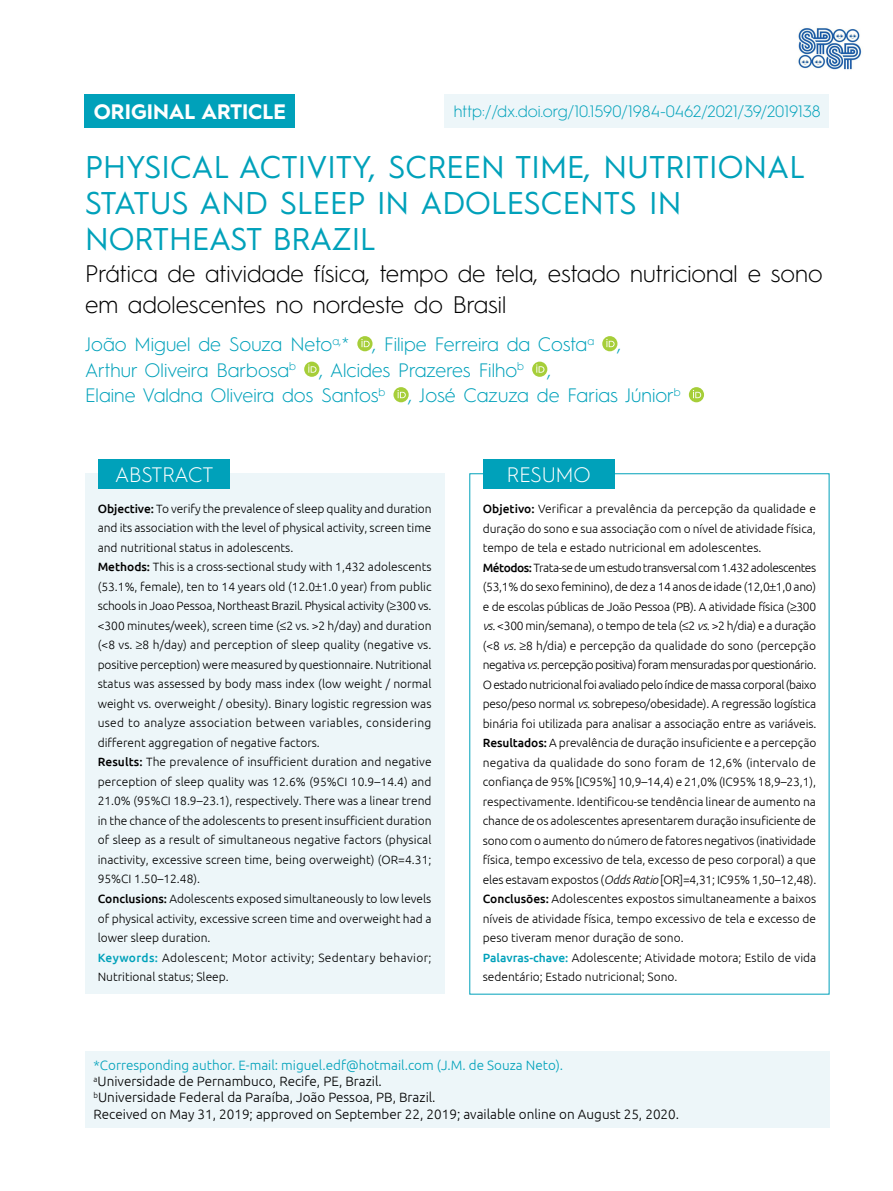
<style>
.page{position:relative;width:893px;height:1191px;background:#fff}
.page>*{position:absolute;margin:0;border:0;box-sizing:border-box;transform-origin:0 0}
.t1{font:31.5px/36px "Hurme Geometric Sans 1";color:#00a1ba}
.t2{font:300 24px/31.5px "Hurme Geometric Sans 1";color:#000}
.t3{font:700 21px "Hurme Geometric Sans 1";color:#fff}
.t4{font:300 21px "Hurme Geometric Sans 1";letter-spacing:-.005em;color:#fff}
.t5{font:300 19.5px/25.5px "Hurme Geometric Sans 1";color:#00a1ba}
.t6{font:300 16.5px "Hurme Geometric Sans 1";color:#00a1ba}
.t7{font:300 13.5px/16.2px "Ubuntu";color:#000}
.t8{font:300 12px/19.5px "Ubuntu";color:#000}
.s1{font-weight:500}
.s2{font-weight:500;color:#00a1ba}
.s3{font-style:italic}
.s4{color:#00a1ba}
</style>
<div class="page">
<div style="left:85px;top:474px;width:359px;height:519px;background:#edf6f9"></div>
<div style="left:98px;top:459px;width:132px;height:29px;background:#00a1ba"></div>
<div style="left:483px;top:459px;width:132px;height:29px;background:#00a1ba"></div>
<div style="left:85px;top:1051px;width:744px;height:76px;background:#edf6f9"></div>
<svg style="left:357px;top:336px;width:16px;height:15px"></svg>
<svg style="left:361px;top:339px;width:9px;height:8px"></svg>
<svg style="left:602px;top:336px;width:15px;height:15px"></svg>
<svg style="left:606px;top:339px;width:9px;height:8px"></svg>
<svg style="left:304px;top:361px;width:15px;height:16px"></svg>
<svg style="left:308px;top:364px;width:8px;height:9px"></svg>
<svg style="left:532px;top:361px;width:15px;height:16px"></svg>
<svg style="left:536px;top:364px;width:8px;height:9px"></svg>
<svg style="left:393px;top:387px;width:16px;height:15px"></svg>
<svg style="left:398px;top:390px;width:8px;height:8px"></svg>
<div style="left:689px;top:387px;width:15px;height:15px;background:#a6ce39;border-radius:50%"></div>
<svg style="left:693px;top:390px;width:8px;height:8px"></svg>
<div style="left:85px;top:94px;width:210px;height:33px;background:#00a1ba"></div>
<div style="left:444px;top:94px;width:385px;height:33px;background:#edf6f9"></div>
<img style="left:798px;top:27px;width:64px;height:43px">
<h3 class="t3" style="left:94px;top:97px;width:194px">ORIGINAL ARTICLE</h3>
<h3 class="t6" style="left:454px;top:100px;width:368px">http://dx.doi.org/10.1590/1984-0462/2021/39/2019138</h3>
<h1 class="t1" style="left:85px;top:147px;width:721px">PHYSICAL ACTIVITY, SCREEN TIME, NUTRITIONAL<br>STATUS AND SLEEP IN ADOLESCENTS IN<br>NORTHEAST BRAZIL</h1>
<h2 class="t2" style="left:85px;top:256px;width:739px">Prática de atividade física, tempo de tela, estado nutricional e sono em adolescentes no nordeste do Brasil</h2>
<h3 class="t5" style="left:85px;top:330px;width:597px">João Miguel de Souza Neto<sup>a,</sup>* , Filipe Ferreira da Costa<sup>a</sup> ,<br>Arthur Oliveira Barbosa<sup>b</sup> , Alcides Prazeres Filho<sup>b</sup> ,<br>Elaine Valdna Oliveira dos Santos<sup>b</sup> , José Cazuza de Farias Júnior<sup>b</sup></h3>
<h3 class="t4" style="left:115px;top:460px;width:100px">ABSTRACT</h3>
<h3 class="t4" style="left:507px;top:460px;width:85px">RESUMO</h3>
<p class="t8" style="left:98px;top:498px;width:335px"><span class="s1">Objective:</span> To verify the prevalence of sleep quality and duration and its association with the level of physical activity, screen time and nutritional status in adolescents.<br><span class="s1">Methods:</span> This is a cross-sectional study with 1,432 adolescents (53.1%, female), ten to 14 years old (12.0 1.0 year) from public schools in Joao Pessoa, Northeast Brazil. Physical activity (≥300 vs. &lt;300 minutes/week), screen time (≤2 vs. &gt;2 h/day) and duration (&lt;8 vs. ≥8 h/day) and perception of sleep quality (negative vs. positive perception) were measured by questionnaire. Nutritional status was assessed by body mass index (low weight / normal weight vs. overweight / obesity). Binary logistic regression was used to analyze association between variables, considering different aggregation of negative factors.<br><span class="s1">Results:</span> The prevalence of insufficient duration and negative perception of sleep quality was 12.6% (95%CI 10.9–14.4) and 21.0% (95%CI 18.9–23.1), respectively. There was a linear trend in the chance of the adolescents to present insufficient duration of sleep as a result of simultaneous negative factors (physical inactivity, excessive screen time, being overweight) (OR=4.31; 95%CI 1.50–12.48).<br><span class="s1">Conclusions:</span> Adolescents exposed simultaneously to low levels of physical activity, excessive screen time and overweight had a lower sleep duration.<br><span class="s2">Keywords:</span> Adolescent; Motor activity; Sedentary behavior; Nutritional status; Sleep.</p>
<p class="t8" style="left:483px;top:499px;width:335px"><span class="s1">Objetivo:</span> Verificar a prevalência da percepção da qualidade e duração do sono e sua associação com o nível de atividade física, tempo de tela e estado nutricional em adolescentes.<br><span class="s1">Métodos:</span> Trata-se de um estudo transversal com 1.432 adolescentes (53,1% do sexo feminino), de dez a 14 anos de idade (12,0 1,0 ano) e de escolas públicas de João Pessoa (PB). A atividade física (≥300 <span class="s3">vs.</span> &lt;300 min/semana), o tempo de tela (≤2 <span class="s3">vs.</span> &gt;2 h/dia) e a duração (&lt;8 <span class="s3">vs.</span> ≥8 h/dia) e percepção da qualidade do sono (percepção negativa <span class="s3">vs.</span> percepção positiva) foram mensuradas por questionário.<br>O estado nutricional foi avaliado pelo índice de massa corporal (baixo peso/peso normal <span class="s3">vs.</span> sobrepeso/obesidade). A regressão logística binária foi utilizada para analisar a associação entre as variáveis.<br><span class="s1">Resultados:</span> A prevalência de duração insuficiente e a percepção negativa da qualidade do sono foram de 12,6% (intervalo de confiança de 95% [IC95%] 10,9–14,4) e 21,0% (IC95% 18,9–23,1), respectivamente. Identificou-se tendência linear de aumento na chance de os adolescentes apresentarem duração insuficiente de sono com o aumento do número de fatores negativos (inatividade física, tempo excessivo de tela, excesso de peso corporal) a que eles estavam expostos (<span class="s3">Odds Ratio</span> [OR]=4,31; IC95% 1,50–12,48).<br><span class="s1">Conclusões:</span> Adolescentes expostos simultaneamente a baixos níveis de atividade física, tempo excessivo de tela e excesso de peso tiveram menor duração de sono.<br><span class="s2">Palavras-chave:</span> Adolescente; Atividade motora; Estilo de vida sedentário; Estado nutricional; Sono.</p>
<p class="t7" style="left:94px;top:1056px;width:587px"><span class="s4">*Corresponding author. E-mail: miguel.edf@hotmail.com (J.M. de Souza Neto).<br></span><sup>a</sup>Universidade de Pernambuco, Recife, PE, Brazil.<br><sup>b</sup>Universidade Federal da Paraíba, João Pessoa, PB, Brazil.<br>Received on May 31, 2019; approved on September 22, 2019; available online on August 25, 2020.</p>
</div>
